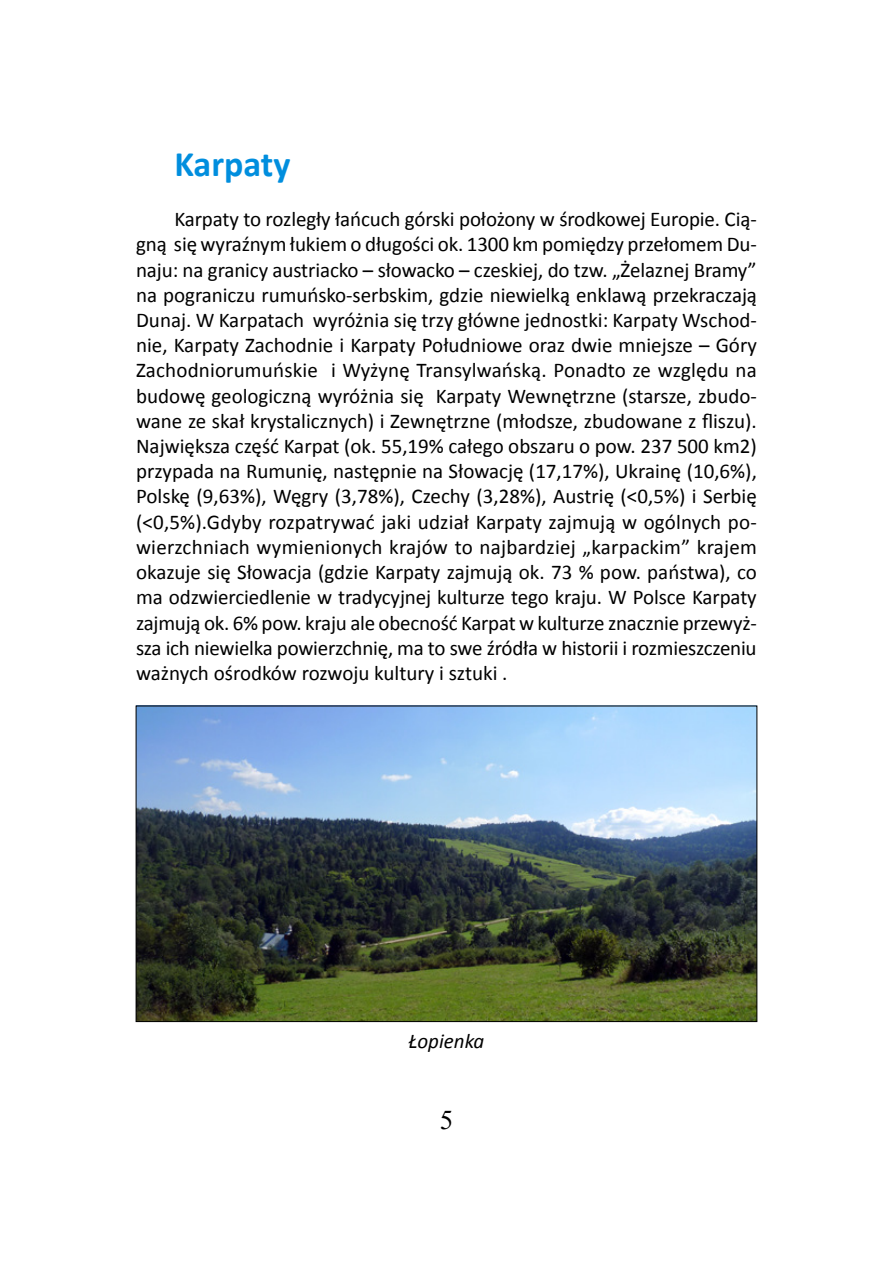
<style>
.page{position:relative;width:893px;height:1263px;background:#fff}
.page>*{position:absolute;margin:0;border:0;box-sizing:border-box;transform-origin:0 0}
.t1{font:700 36px "Calibri";color:#008ede}
.t2{font:27px "Times New Roman";color:#000}
.t3{font:21px/25.2px "Calibri";letter-spacing:-.01em;color:#000;text-align:justify}
.t4{font:italic 21px "Calibri";color:#000}
</style>
<div class="page">
<img style="left:138px;top:708px;width:617px;height:312px">
<h1 class="t1" style="left:174px;top:141px;width:118px">Karpaty</h1>
<p class="t3" style="left:136px;top:207px;width:622px;text-indent:38px">Karpaty to rozległy łańcuch górski położony w środkowej Europie. Cią&shy;gną się wyraźnym łukiem o długości ok. 1300 km pomiędzy przełomem Du&shy;naju: na granicy austriacko – słowacko – czeskiej, do tzw. „Żelaznej Bramy” na pograniczu rumuńsko-serbskim, gdzie niewielką enklawą przekraczają Dunaj. W Karpatach wyróżnia się trzy główne jednostki: Karpaty Wschod&shy;nie, Karpaty Zachodnie i Karpaty Południowe oraz dwie mniejsze – Góry Zachodniorumuńskie i Wyżynę Transylwańską. Ponadto ze względu na budowę geologiczną wyróżnia się Karpaty Wewnętrzne (starsze, zbudo&shy;wane ze skał krystalicznych) i Zewnętrzne (młodsze, zbudowane z fliszu).<br>Największa część Karpat (ok. 55,19% całego obszaru o pow. 237 500 km2) przypada na Rumunię, następnie na Słowację (17,17%), Ukrainę (10,6%), Polskę (9,63%), Węgry (3,78%), Czechy (3,28%), Austrię (&lt;0,5%) i Serbię (&lt;0,5%).Gdyby rozpatrywać jaki udział Karpaty zajmują w ogólnych po&shy;wierzchniach wymienionych krajów to najbardziej „karpackim” krajem okazuje się Słowacja (gdzie Karpaty zajmują ok. 73 % pow. państwa), co ma odzwierciedlenie w tradycyjnej kulturze tego kraju. W Polsce Karpaty zajmują ok. 6% pow. kraju ale obecność Karpat w kulturze znacznie przewyż&shy;sza ich niewielka powierzchnię, ma to swe źródła w historii i rozmieszczeniu ważnych ośrodków rozwoju kultury i sztuki .</p>
<p class="t4" style="left:408px;top:1026px;width:77px">Łopienka</p>
<p class="t2" style="left:440px;top:1102px;width:15px">5</p>
</div>
